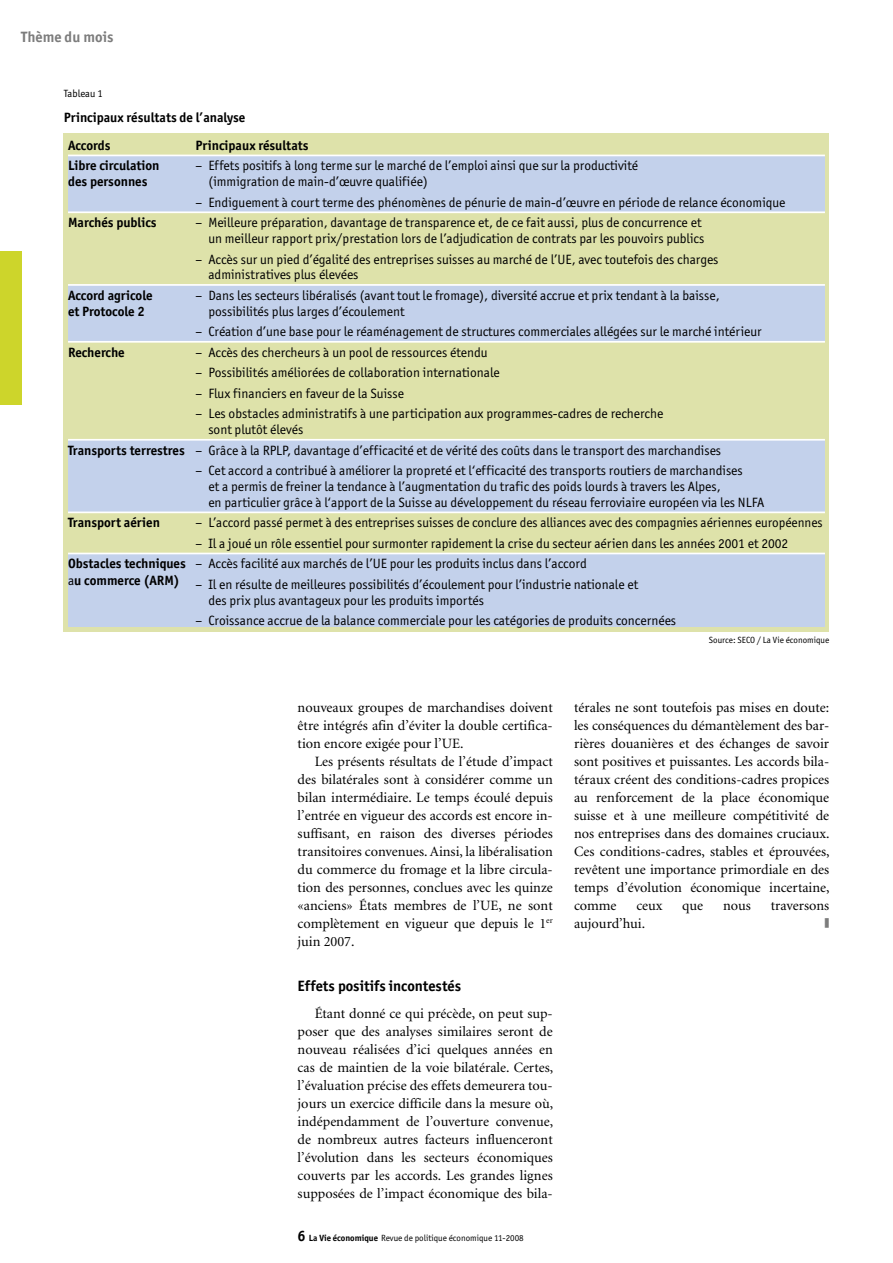
<style>
.page{position:relative;width:893px;height:1263px;background:#fff}
.page>*{position:absolute;margin:0;border:0;box-sizing:border-box;transform-origin:0 0}
._04_Zwischentitel_1{font:700 15px "Officina San ITC";color:#000}
.t1{font:700 15px "Officina San ITC";letter-spacing:.005em;color:#7c7c7c}
._03_Grundschrift{font:14.25px/18px "Minion";color:#000;text-align:justify}
._07_Legende{font:13.5px/15.8px "Officina San ITC";color:#000}
._07_Legende-2{font:700 13.5px "Officina San ITC";color:#000}
._07a_Legende_Bold{font:700 13.5px "Officina San ITC";color:#000}
._08_Abbildungen{font:10.5px "Officina San ITC";color:#000}
._09_Fussnote{font:9px "Officina San ITC";color:#000}
.s1{font-weight:700}
.s2{font-weight:700;font-size:15px}
</style>
<div class="page">
<div style="left:0;top:252px;width:21px;height:153px;background:#cdd52b"></div>
<div style="left:64px;top:133px;width:765px;height:498px;background:#dee2aa"></div>
<div style="left:68px;top:156px;width:757px;height:56px;background:#c3d1eb"></div>
<div style="left:68px;top:285px;width:757px;height:57px;background:#c3d1eb"></div>
<div style="left:68px;top:440px;width:757px;height:72px;background:#c3d1eb"></div>
<div style="left:68px;top:554px;width:757px;height:73px;background:#c3d1eb"></div>
<hr style="left:68px;top:155px;width:757px;height:1px;background:#fff">
<hr style="left:68px;top:211px;width:757px;height:2px;background:#fff">
<hr style="left:68px;top:284px;width:757px;height:2px;background:#fff">
<hr style="left:68px;top:341px;width:757px;height:2px;background:#fff">
<hr style="left:68px;top:439px;width:757px;height:2px;background:#fff">
<hr style="left:68px;top:511px;width:757px;height:2px;background:#fff">
<hr style="left:68px;top:553px;width:757px;height:1px;background:#fff">
<p class="t1" style="left:21px;top:27px;width:94px">Thème du mois</p>
<p class="_08_Abbildungen" style="left:64px;top:88px;width:40px">Tableau 1</p>
<p class="_07a_Legende_Bold" style="left:64px;top:109px;width:183px">Principaux résultats de l’analyse</p>
<p class="_07a_Legende_Bold" style="left:68px;top:137px;width:44px">Accords</p>
<p class="_07a_Legende_Bold" style="left:196px;top:137px;width:114px">Principaux résultats</p>
<p class="_07_Legende-2" style="left:68px;top:157px;width:93px">Libre circulation</p>
<p class="_07_Legende" style="left:196px;top:158px;width:444px">– Effets positifs à long terme sur le marché de l’emploi ainsi que sur la productivité</p>
<p class="_07_Legende-2" style="left:68px;top:173px;width:81px">des personnes</p>
<p class="_07_Legende" style="left:208px;top:174px;width:221px">(immigration de main-d’œuvre qualifiée)</p>
<p class="_07_Legende" style="left:196px;top:194px;width:591px">– Endiguement à court terme des phénomènes de pénurie de main-d’œuvre en période de relance économique</p>
<p class="_07_Legende-2" style="left:68px;top:214px;width:90px">Marchés publics</p>
<p class="_07_Legende" style="left:196px;top:215px;width:510px;text-align:right">– Meilleure préparation, davantage de transparence et, de ce fait aussi, plus de concurrence et un meilleur rapport prix/prestation lors de l’adjudication de contrats par les pouvoirs publics</p>
<p class="_07_Legende" style="left:208px;top:251px;width:512px;text-indent:-13px">– Accès sur un pied d’égalité des entreprises suisses au marché de l’UE, avec toutefois des charges administratives plus élevées</p>
<p class="_07_Legende-2" style="left:68px;top:287px;width:86px">Accord agricole</p>
<p class="_07_Legende" style="left:196px;top:287px;width:526px">– Dans les secteurs libéralisés (avant tout le fromage), diversité accrue et prix tendant à la baisse,</p>
<p class="_07_Legende-2" style="left:68px;top:303px;width:78px">et Protocole 2</p>
<p class="_07_Legende" style="left:208px;top:303px;width:198px">possibilités plus larges d’écoulement</p>
<p class="_07_Legende" style="left:196px;top:324px;width:568px">– Création d’une base pour le réaménagement de structures commerciales allégées sur le marché intérieur</p>
<p class="_07_Legende-2" style="left:68px;top:344px;width:58px">Recherche</p>
<p class="_07_Legende" style="left:196px;top:344px;width:294px">– Accès des chercheurs à un pool de ressources étendu</p>
<p class="_07_Legende" style="left:196px;top:365px;width:306px">– Possibilités améliorées de collaboration internationale</p>
<p class="_07_Legende" style="left:196px;top:385px;width:210px">– Flux financiers en faveur de la Suisse</p>
<p class="_07_Legende" style="left:208px;top:406px;width:456px;text-indent:-13px">– Les obstacles administratifs à une participation aux programmes-cadres de recherche sont plutôt élevés</p>
<p class="_07_Legende" style="left:68px;top:442px;width:655px"><span class="s1">Transports terrestres</span> – Grâce à la RPLP, davantage d’efficacité et de vérité des coûts dans le transport des marchandises</p>
<p class="_07_Legende" style="left:208px;top:463px;width:557px;text-indent:-13px">– Cet accord a contribué à améliorer la propreté et l‘efficacité des transports routiers de marchandises<br>et a permis de freiner la tendance à l’augmentation du trafic des poids lourds à travers les Alpes,<br>en particulier grâce à l‘apport de la Suisse au développement du réseau ferroviaire européen via les NLFA</p>
<p class="_07_Legende-2" style="left:68px;top:514px;width:93px">Transport aérien</p>
<p class="_07_Legende" style="left:196px;top:515px;width:629px">– L’accord passé permet à des entreprises suisses de conclure des alliances avec des compagnies aériennes européennes</p>
<p class="_07_Legende" style="left:196px;top:535px;width:594px">– Il a joué un rôle essentiel pour surmonter rapidement la crise du secteur aérien dans les années 2001 et 2002</p>
<p class="_07_Legende" style="left:68px;top:556px;width:520px"><span class="s1">Obstacles techniques</span> – Accès facilité aux marchés de l’UE pour les produits inclus dans l’accord</p>
<p class="_07_Legende" style="left:208px;top:576px;width:432px;text-indent:-140px">a<sup>u</sup> <sup>commerce</sup> <sup>(ARM)</sup> – Il en résulte de meilleures possibilités d’écoulement pour l’industrie nationale et des prix plus avantageux pour les produits importés</p>
<p class="_07_Legende" style="left:196px;top:613px;width:482px">– Croissance accrue de la balance commerciale pour les catégories de produits concernées</p>
<p class="_09_Fussnote" style="left:709px;top:635px;width:122px">Source: SECO / La Vie économique</p>
<p class="_03_Grundschrift" style="left:298px;top:698px;width:257px">nouveaux groupes de marchandises doivent être intégrés afin d’éviter la double certifica&shy;tion encore exigée pour l’UE.</p>
<p class="_03_Grundschrift" style="left:298px;top:752px;width:257px;text-indent:17px">Les présents résultats de l’étude d’impact des bilatérales sont à considérer comme un bilan intermédiaire. Le temps écoulé depuis l’entrée en vigueur des accords est encore in&shy;suffisant, en raison des diverses périodes transitoires convenues. Ainsi, la libéralisation du commerce du fromage et la libre circula&shy;tion des personnes, conclues avec les quinze «anciens» États membres de l’UE, ne sont complètement en vigueur que depuis le 1<sup>er </sup>juin 2007.</p>
<p class="_04_Zwischentitel_1" style="left:298px;top:976px;width:165px">Effets positifs incontestés</p>
<p class="_03_Grundschrift" style="left:298px;top:1004px;width:257px;text-indent:17px">Étant donné ce qui précède, on peut sup&shy;poser que des analyses similaires seront de nouveau réalisées d’ici quelques années en cas de maintien de la voie bilatérale. Certes, l’évaluation précise des effets demeurera tou&shy;jours un exercice difficile dans la mesure où, indépendamment de l’ouverture convenue, de nombreux autres facteurs influenceront l’évolution dans les secteurs économiques couverts par les accords. Les grandes lignes supposées de l’impact économique des bila-</p>
<p class="_09_Fussnote" style="left:298px;top:1232px;width:228px"><span class="s2">6</span> <span class="s1">La Vie économique</span> Revue de politique économique 11-2008</p>
<p class="_03_Grundschrift" style="left:574px;top:698px;width:257px">térales ne sont toutefois pas mises en doute: les conséquences du démantèlement des bar&shy;rières douanières et des échanges de savoir sont positives et puissantes. Les accords bila&shy;téraux créent des conditions-cadres propices au renforcement de la place économique suisse et à une meilleure compétitivité de nos entreprises dans des domaines cruciaux.<br>Ces conditions-cadres, stables et éprouvées, revêtent une importance primordiale en des temps d’évolution économique incertaine, comme</p>
<p class="_03_Grundschrift" style="left:636px;top:896px;width:28px">ceux</p>
<p class="_03_Grundschrift" style="left:682px;top:896px;width:22px">que</p>
<p class="_03_Grundschrift" style="left:723px;top:896px;width:29px">nous</p>
<p class="_03_Grundschrift" style="left:771px;top:896px;width:60px">traversons</p>
<p class="_03_Grundschrift" style="left:574px;top:914px;width:73px">aujourd’hui.</p>
</div>
